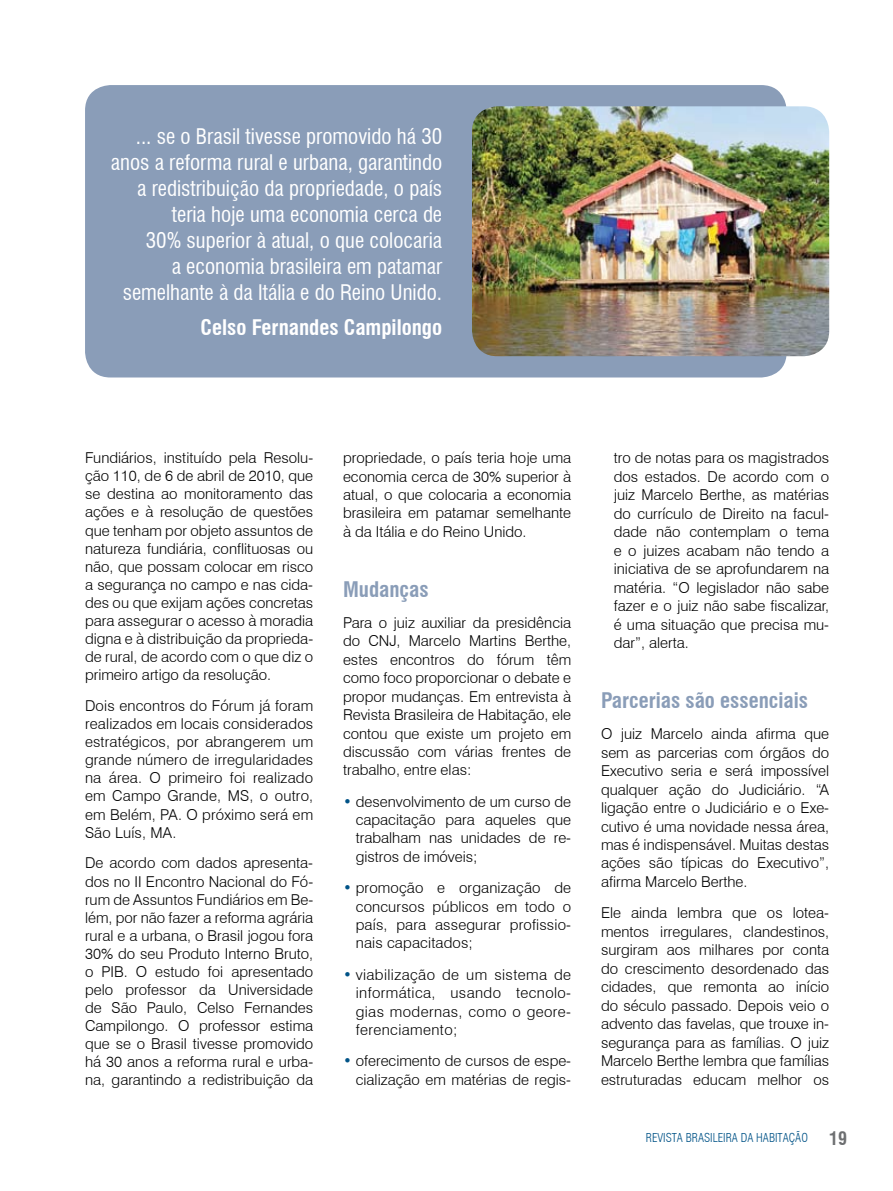
<style>
.page{position:relative;width:893px;height:1191px;background:#fff}
.page>*{position:absolute;margin:0;border:0;box-sizing:border-box;transform-origin:0 0}
.t1{font:condensed 21px/26.1px "Swiss 721 BT";color:#fff;text-align:right}
.t2{font:700 condensed 21px "Swiss 721 BT";color:#8a9db8}
.t3{font:700 condensed 21px "Swiss 721 BT";color:#fff}
.t4{font:700 condensed 18px "Swiss 721 BT";color:#6d6f71}
.t5{font:300 15px/18.5px "Swiss 721 BT";color:#000;text-align:justify}
.t6{font:300 condensed 12px "Swiss 721 BT";color:#005387}
.s1{color:#005387}
</style>
<div class="page">
<div style="left:85px;top:85px;width:702px;height:292px;background:#8a9db8;border-radius:26px"></div>
<img style="left:472px;top:106px;width:357px;height:250px">
<p class="t1" style="left:111px;top:123px;width:333px">... se o Brasil tivesse promovido há 30 anos a reforma rural e urbana, garantindo a redistribuição da propriedade, o país teria hoje uma economia cerca de<br>30% superior à atual, o que colocaria<br>a economia brasileira em patamar semelhante à da Itália e do Reino Unido.</p>
<h1 class="t3" style="left:201px;top:315px;width:243px">Celso Fernandes Campilongo</h1>
<p class="t5" style="left:85px;top:449px;width:230px">Fundiários, instituído pela Resolu&shy;ção 110, de 6 de abril de 2010, que se destina ao monitoramento das ações e à resolução de questões que tenham por objeto assuntos de natureza fundiária, conflituosas ou não, que possam colocar em risco a segurança no campo e nas cida&shy;des ou que exijam ações concretas para assegurar o acesso à moradia digna e à distribuição da proprieda&shy;de rural, de acordo com o que diz o primeiro artigo da resolução.</p>
<p class="t5" style="left:85px;top:696px;width:230px">Dois encontros do Fórum já foram realizados em locais considerados estratégicos, por abrangerem um grande número de irregularidades na área. O primeiro foi realizado em Campo Grande, MS, o outro, em Belém, PA. O próximo será em São Luís, MA.</p>
<p class="t5" style="left:85px;top:854px;width:230px">De acordo com dados apresenta&shy;dos no II Encontro Nacional do Fó&shy;rum de Assuntos Fundiários em Be&shy;lém, por não fazer a reforma agrária rural e a urbana, o Brasil jogou fora 30% do seu Produto I nterno Bruto, o PI B. O estudo foi apresentado pelo professor da Universidade de São Paulo, Celso Fernandes Campilongo. O professor estima que se o Brasil tivesse promovido há 30 anos a reforma rural e urba&shy;na, garantindo a redistribuição da</p>
<p class="t5" style="left:343px;top:448px;width:230px">propriedade, o país teria hoje uma economia cerca de 30% superior à atual, o que colocaria a economia brasileira em patamar semelhante à da Itália e do Reino Unido.</p>
<h1 class="t2" style="left:343px;top:576px;width:87px">Mudanças</h1>
<p class="t5" style="left:343px;top:613px;width:230px">Para o juiz auxiliar da presidência do CNJ, Marcelo Martins Berthe, estes encontros do fórum têm como foco proporcionar o debate e propor mudanças. Em entrevista à Revista Brasileira de Habitação, ele contou que existe um projeto em discussão com várias frentes de trabalho, entre elas:</p>
<p class="t5" style="left:356px;top:792px;width:217px;text-indent:-13px"><span class="s1">•</span> desenvolvimento de um curso de capacitação para aqueles que trabalham nas unidades de re&shy;gistros de imóveis;</p>
<p class="t5" style="left:356px;top:878px;width:217px;text-indent:-13px"><span class="s1">•</span> promoção e organização de concursos públicos em todo o país, para assegurar profissio&shy;nais capacitados;</p>
<p class="t5" style="left:356px;top:965px;width:217px;text-indent:-13px"><span class="s1">•</span> viabilização de um sistema de informática, usando tecnolo&shy;gias modernas, como o geore&shy;ferenciamento;</p>
<p class="t5" style="left:343px;top:1051px;width:230px;text-align:right"><span class="s1">•</span> oferecimento de cursos de espe&shy;cialização em matérias de regis-</p>
<p class="t5" style="left:614px;top:448px;width:217px">tro de notas para os magistrados dos estados. De acordo com o juiz Marcelo Berthe, as matérias do currículo de Direito na facul&shy;dade não contemplam o tema e o juizes acabam não tendo a iniciativa de se aprofundarem na matéria. “O legislador não sabe fazer e o juiz não sabe fiscalizar, é uma situação que precisa mu&shy;dar”, alerta.</p>
<h1 class="t2" style="left:601px;top:687px;width:209px">Parcerias são essenciais</h1>
<p class="t5" style="left:601px;top:724px;width:230px">O juiz Marcelo ainda afirma que sem as parcerias com órgãos do Executivo seria e será impossível qualquer ação do Judiciário. “A ligação entre o Judiciário e o Exe&shy;cutivo é uma novidade nessa área, mas é indispensável. Muitas destas ações são típicas do Executivo”, afirma Marcelo Berthe.</p>
<p class="t5" style="left:601px;top:903px;width:230px">Ele ainda lembra que os lotea&shy;mentos irregulares, clandestinos, surgiram aos milhares por conta do crescimento desordenado das cidades, que remonta ao início do século passado. Depois veio o advento das favelas, que trouxe in&shy;segurança para as famílias. O juiz Marcelo Berthe lembra que famílias estruturadas educam melhor os</p>
<p class="t6" style="left:646px;top:1130px;width:13px">REVISTA</p>
<p class="t6" style="left:686px;top:1130px;width:13px">BRASILEIRA</p>
<p class="t6" style="left:741px;top:1130px;width:29px">DA HABITA</p>
<p class="t6" style="left:789px;top:1130px;width:19px">ÇÃO</p>
<p class="t4" style="left:829px;top:1127px;width:19px">19</p>
</div>
